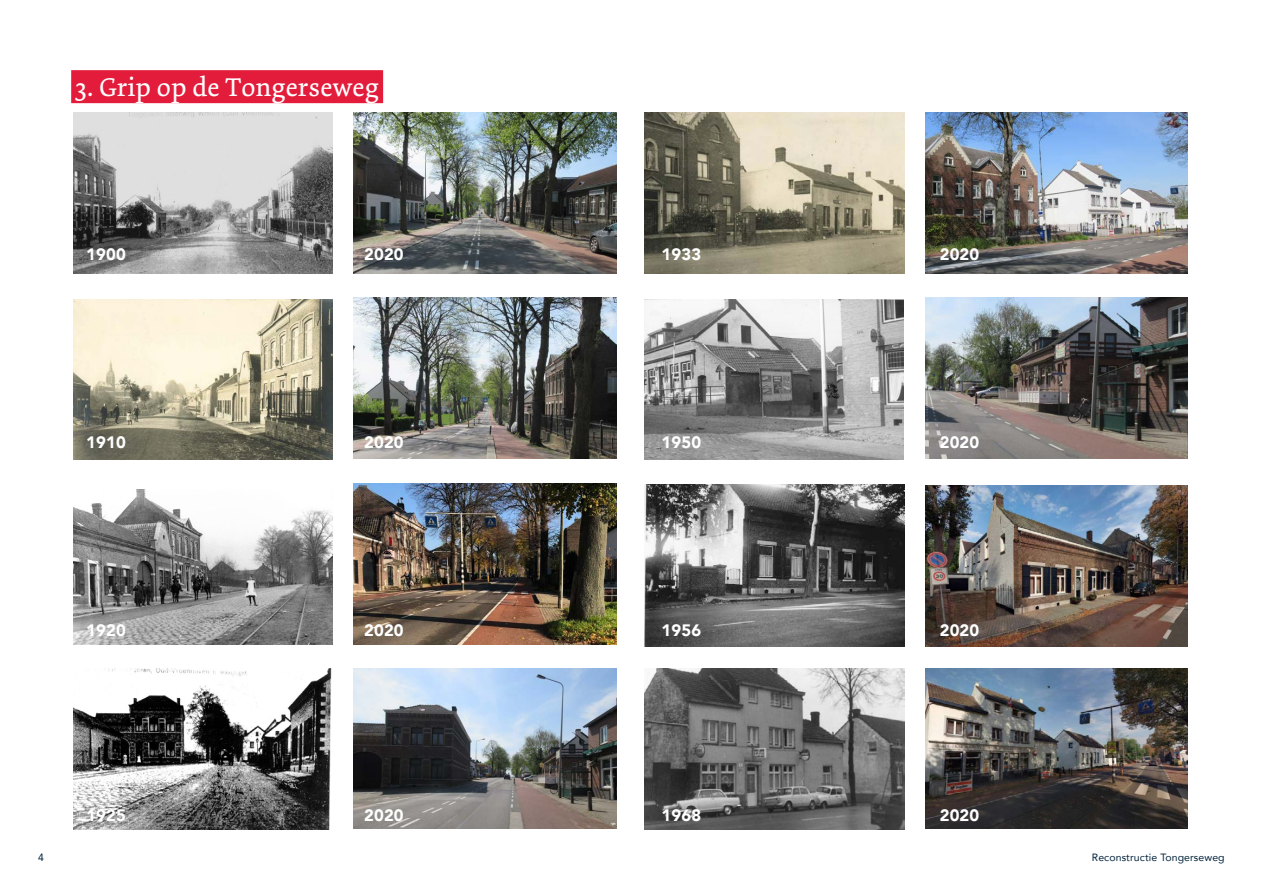
<style>
.page{position:relative;width:1263px;height:893px;background:#fff}
.page>*{position:absolute;margin:0;border:0;box-sizing:border-box;transform-origin:0 0}
.t1{font:27px "Dolly Pro";letter-spacing:.01em;color:#fff}
.t2{font:900 16.5px "Avenir";letter-spacing:.01em;color:#fff}
.t3{font:10.5px "Avenir";letter-spacing:.01em;color:#00223c}
</style>
<div class="page">
<div style="left:71px;top:70px;width:312px;height:33px;background:#e41c3b"></div>
<img style="left:73px;top:113px;width:260px;height:161px">
<img style="left:73px;top:300px;width:260px;height:159px">
<img style="left:73px;top:489px;width:260px;height:155px">
<img style="left:73px;top:668px;width:259px;height:162px">
<img style="left:354px;top:112px;width:262px;height:161px">
<img style="left:354px;top:298px;width:262px;height:160px">
<img style="left:354px;top:484px;width:262px;height:160px">
<img style="left:354px;top:668px;width:262px;height:161px">
<img style="left:645px;top:112px;width:259px;height:162px">
<img style="left:645px;top:300px;width:259px;height:159px">
<img style="left:645px;top:484px;width:259px;height:162px">
<img style="left:645px;top:668px;width:259px;height:162px">
<img style="left:925px;top:112px;width:263px;height:161px">
<img style="left:925px;top:298px;width:263px;height:160px">
<img style="left:925px;top:485px;width:263px;height:161px">
<img style="left:925px;top:668px;width:263px;height:161px">
<h1 class="t1" style="left:75px;top:70px;width:305px">3. Grip op de Tongerseweg</h1>
<p class="t2" style="left:86px;top:240px;width:41px">1900</p>
<p class="t2" style="left:364px;top:240px;width:41px">2020</p>
<p class="t2" style="left:661px;top:240px;width:41px">1933</p>
<p class="t2" style="left:940px;top:240px;width:41px">2020</p>
<p class="t2" style="left:86px;top:428px;width:41px">1910</p>
<p class="t2" style="left:364px;top:428px;width:41px">2020</p>
<p class="t2" style="left:661px;top:428px;width:41px">1950</p>
<p class="t2" style="left:940px;top:428px;width:41px">2020</p>
<p class="t2" style="left:86px;top:616px;width:41px">1920</p>
<p class="t2" style="left:364px;top:616px;width:41px">2020</p>
<p class="t2" style="left:661px;top:616px;width:41px">1956</p>
<p class="t2" style="left:940px;top:616px;width:41px">2020</p>
<p class="t2" style="left:86px;top:801px;width:41px">1925</p>
<p class="t2" style="left:364px;top:801px;width:41px">2020</p>
<p class="t2" style="left:661px;top:801px;width:41px">1968</p>
<p class="t2" style="left:940px;top:801px;width:41px">2020</p>
<p class="t3" style="left:38px;top:849px;width:7px">4</p>
<p class="t3" style="left:1092px;top:849px;width:134px">Reconstructie Tongerseweg</p>
</div>
